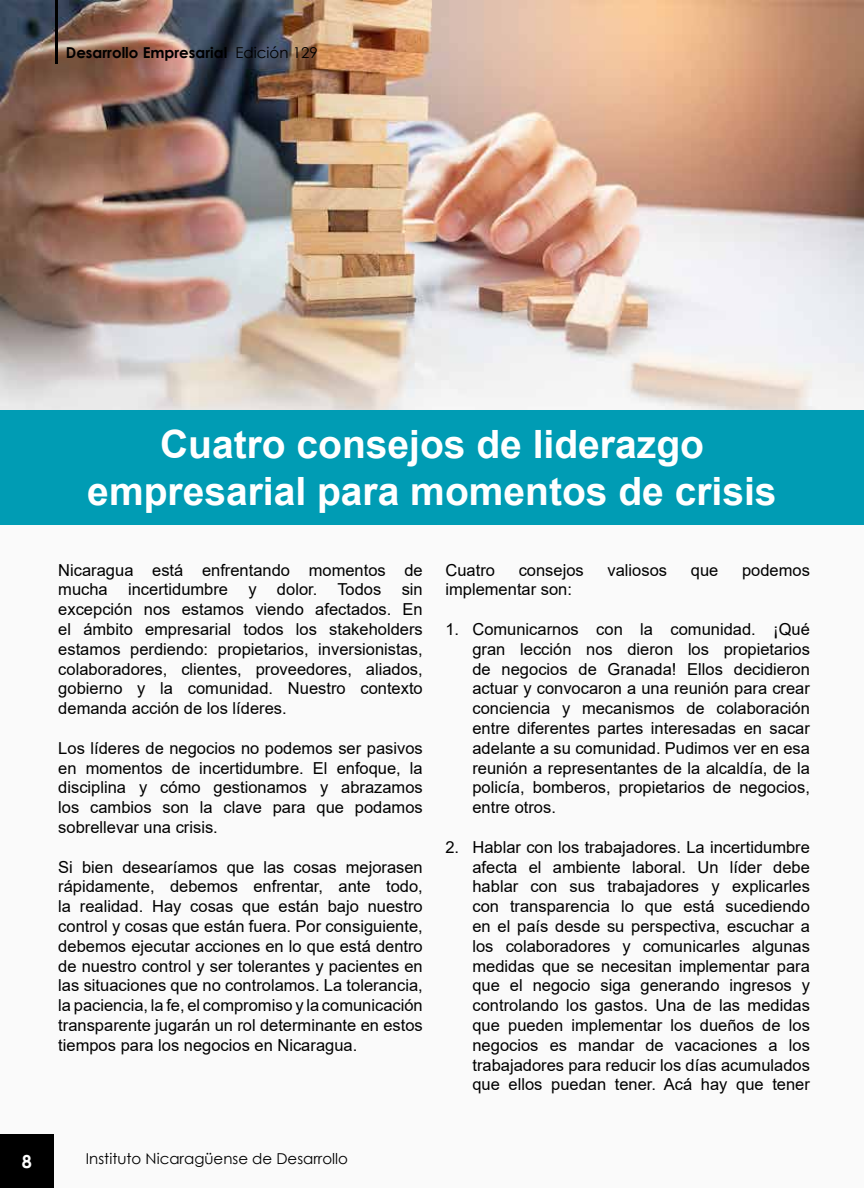
<style>
.page{position:relative;width:864px;height:1188px;background:#fff}
.page>*{position:absolute;margin:0;border:0;box-sizing:border-box;transform-origin:0 0}
.t1{font:700 39px/46.8px "Arial";color:#fff;text-align:center}
.t2{font:700 18px "Century Gothic";color:#fff}
.t3{font:16.5px/19.8px "Arial";color:#000;text-align:justify}
.t4{font:15px "Century Gothic";color:#000}
.t5{font:700 15px "Century Gothic";color:#000}
.s1{font-weight:400}
</style>
<div class="page">
<img style="left:0;top:0;width:864px;height:410px">
<div style="left:0;top:410px;width:864px;height:115px;background:#009cb4"></div>
<hr style="left:55px;top:0;width:2px;height:64px;background:#000">
<div style="left:0;top:1134px;width:54px;height:54px;background:#000"></div>
<p class="t5" style="left:66px;top:41px;width:253px">Desarrollo Empresarial <span class="s1">Edición 129</span></p>
<h1 class="t1" style="left:87px;top:422px;width:691px">Cuatro consejos de liderazgo empresarial para momentos de crisis</h1>
<p class="t3" style="left:58px;top:560px;width:366px">Nicaragua está enfrentando momentos de mucha incertidumbre y dolor. Todos sin excepción nos estamos viendo afectados. En el ámbito empresarial todos los stakeholders estamos perdiendo: propietarios, inversionistas, colaboradores, clientes, proveedores, aliados, gobierno y la comunidad. Nuestro contexto demanda acción de los líderes.</p>
<p class="t3" style="left:58px;top:738px;width:366px">Los líderes de negocios no podemos ser pasivos en momentos de incertidumbre. El enfoque, la disciplina y cómo gestionamos y abrazamos los cambios son la clave para que podamos sobrellevar una crisis.</p>
<p class="t3" style="left:58px;top:857px;width:366px">Si bien desearíamos que las cosas mejorasen rápidamente, debemos enfrentar, ante todo, la realidad. Hay cosas que están bajo nuestro control y cosas que están fuera. Por consiguiente, debemos ejecutar acciones en lo que está dentro de nuestro control y ser tolerantes y pacientes en las situaciones que no controlamos. La tolerancia, la paciencia, la fe, el compromiso y la comunicación transparente jugarán un rol determinante en estos tiempos para los negocios en Nicaragua.</p>
<p class="t2" style="left:22px;top:1148px;width:12px">8</p>
<p class="t4" style="left:86px;top:1148px;width:264px">Instituto Nicaragüense de Desarrollo</p>
<p class="t3" style="left:445px;top:560px;width:51px">Cuatro</p>
<p class="t3" style="left:519px;top:560px;width:67px">consejos</p>
<p class="t3" style="left:608px;top:560px;width:61px">valiosos</p>
<p class="t3" style="left:691px;top:560px;width:29px">que</p>
<p class="t3" style="left:742px;top:560px;width:69px">podemos</p>
<p class="t3" style="left:445px;top:580px;width:128px">implementar son:</p>
<p class="t3" style="left:472px;top:619px;width:339px;text-indent:-27px">1. Comunicarnos con la comunidad. ¡Qué gran lección nos dieron los propietarios de negocios de Granada! Ellos decidieron actuar y convocaron a una reunión para crear conciencia y mecanismos de colaboración entre diferentes partes interesadas en sacar adelante a su comunidad. Pudimos ver en esa reunión a representantes de la alcaldía, de la policía, bomberos, propietarios de negocios, entre otros.</p>
<p class="t3" style="left:472px;top:837px;width:339px;text-indent:-27px">2. Hablar con los trabajadores. La incertidumbre afecta el ambiente laboral. Un líder debe hablar con sus trabajadores y explicarles con transparencia lo que está sucediendo en el país desde su perspectiva, escuchar a los colaboradores y comunicarles algunas medidas que se necesitan implementar para que el negocio siga generando ingresos y controlando los gastos. Una de las medidas que pueden implementar los dueños de los negocios es mandar de vacaciones a los trabajadores para reducir los días acumulados que ellos puedan tener. Acá hay que tener</p>
</div>
